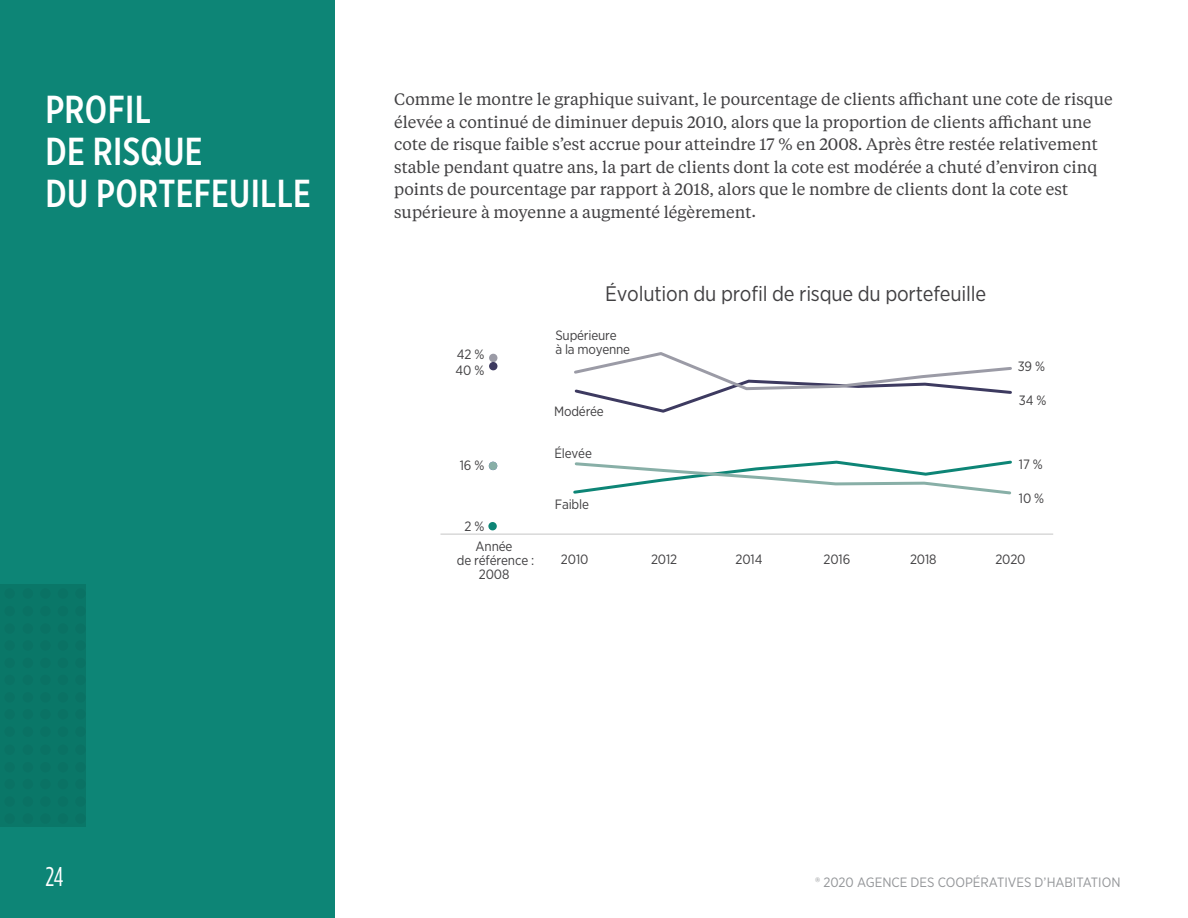
<style>
.page{position:relative;width:1188px;height:918px;background:#fff}
.page>*{position:absolute;margin:0;border:0;box-sizing:border-box;transform-origin:0 0}
.t1{font:500 39px/42px "Gotham X Narrow";letter-spacing:.01em;color:#fff}
.t2{font:27px "Gotham Condensed";color:#fff}
.t3{font:21px "Gotham Narrow";letter-spacing:-.01em;color:#414042}
.t4{font:16.5px/22.5px "Tiempos Text";color:#414042}
.t5{font:13.5px/14.2px "Gotham Narrow";letter-spacing:-.01em;color:#414042}
.t6{font:13.5px "Gotham Narrow";color:#939598}
</style>
<div class="page">
<div style="left:0;top:0;width:335px;height:918px;background:#0d8576"></div>
<div style="left:22px;top:813px;width:11px;height:11px;background:#0a7264;border-radius:50%"></div>
<div style="left:40px;top:813px;width:11px;height:11px;background:#0a7264;border-radius:50%"></div>
<div style="left:58px;top:813px;width:10px;height:11px;background:#0a7264;border-radius:50%"></div>
<div style="left:75px;top:813px;width:11px;height:11px;background:#0a7264;border-radius:50%"></div>
<div style="left:22px;top:744px;width:11px;height:11px;background:#0a7264;border-radius:50%"></div>
<div style="left:40px;top:744px;width:11px;height:11px;background:#0a7264;border-radius:50%"></div>
<div style="left:58px;top:744px;width:10px;height:11px;background:#0a7264;border-radius:50%"></div>
<div style="left:75px;top:744px;width:11px;height:11px;background:#0a7264;border-radius:50%"></div>
<div style="left:22px;top:779px;width:11px;height:10px;background:#0a7264;border-radius:50%"></div>
<div style="left:40px;top:779px;width:11px;height:10px;background:#0a7264;border-radius:50%"></div>
<div style="left:58px;top:779px;width:10px;height:10px;background:#0a7264;border-radius:50%"></div>
<div style="left:75px;top:779px;width:11px;height:10px;background:#0a7264;border-radius:50%"></div>
<div style="left:22px;top:762px;width:11px;height:11px;background:#0a7264;border-radius:50%"></div>
<div style="left:40px;top:762px;width:11px;height:11px;background:#0a7264;border-radius:50%"></div>
<div style="left:58px;top:762px;width:10px;height:11px;background:#0a7264;border-radius:50%"></div>
<div style="left:75px;top:762px;width:11px;height:11px;background:#0a7264;border-radius:50%"></div>
<div style="left:22px;top:796px;width:11px;height:11px;background:#0a7264;border-radius:50%"></div>
<div style="left:40px;top:796px;width:11px;height:11px;background:#0a7264;border-radius:50%"></div>
<div style="left:58px;top:796px;width:10px;height:11px;background:#0a7264;border-radius:50%"></div>
<div style="left:75px;top:796px;width:11px;height:11px;background:#0a7264;border-radius:50%"></div>
<div style="left:4px;top:813px;width:11px;height:11px;background:#0a7264;border-radius:50%"></div>
<div style="left:4px;top:744px;width:11px;height:11px;background:#0a7264;border-radius:50%"></div>
<div style="left:4px;top:779px;width:11px;height:10px;background:#0a7264;border-radius:50%"></div>
<div style="left:4px;top:762px;width:11px;height:11px;background:#0a7264;border-radius:50%"></div>
<div style="left:4px;top:796px;width:11px;height:11px;background:#0a7264;border-radius:50%"></div>
<div style="left:22px;top:675px;width:11px;height:10px;background:#0a7264;border-radius:50%"></div>
<div style="left:40px;top:675px;width:11px;height:10px;background:#0a7264;border-radius:50%"></div>
<div style="left:58px;top:675px;width:10px;height:10px;background:#0a7264;border-radius:50%"></div>
<div style="left:75px;top:675px;width:11px;height:10px;background:#0a7264;border-radius:50%"></div>
<div style="left:22px;top:709px;width:11px;height:11px;background:#0a7264;border-radius:50%"></div>
<div style="left:40px;top:709px;width:11px;height:11px;background:#0a7264;border-radius:50%"></div>
<div style="left:58px;top:709px;width:10px;height:11px;background:#0a7264;border-radius:50%"></div>
<div style="left:75px;top:709px;width:11px;height:11px;background:#0a7264;border-radius:50%"></div>
<div style="left:22px;top:692px;width:11px;height:11px;background:#0a7264;border-radius:50%"></div>
<div style="left:40px;top:692px;width:11px;height:11px;background:#0a7264;border-radius:50%"></div>
<div style="left:58px;top:692px;width:10px;height:11px;background:#0a7264;border-radius:50%"></div>
<div style="left:75px;top:692px;width:11px;height:11px;background:#0a7264;border-radius:50%"></div>
<div style="left:22px;top:726px;width:11px;height:11px;background:#0a7264;border-radius:50%"></div>
<div style="left:40px;top:726px;width:11px;height:11px;background:#0a7264;border-radius:50%"></div>
<div style="left:58px;top:726px;width:10px;height:11px;background:#0a7264;border-radius:50%"></div>
<div style="left:75px;top:726px;width:11px;height:11px;background:#0a7264;border-radius:50%"></div>
<div style="left:22px;top:606px;width:11px;height:10px;background:#0a7264;border-radius:50%"></div>
<div style="left:40px;top:606px;width:11px;height:10px;background:#0a7264;border-radius:50%"></div>
<div style="left:58px;top:606px;width:10px;height:10px;background:#0a7264;border-radius:50%"></div>
<div style="left:75px;top:606px;width:11px;height:10px;background:#0a7264;border-radius:50%"></div>
<div style="left:22px;top:640px;width:11px;height:11px;background:#0a7264;border-radius:50%"></div>
<div style="left:40px;top:640px;width:11px;height:11px;background:#0a7264;border-radius:50%"></div>
<div style="left:58px;top:640px;width:10px;height:11px;background:#0a7264;border-radius:50%"></div>
<div style="left:75px;top:640px;width:11px;height:11px;background:#0a7264;border-radius:50%"></div>
<div style="left:22px;top:623px;width:11px;height:11px;background:#0a7264;border-radius:50%"></div>
<div style="left:40px;top:623px;width:11px;height:11px;background:#0a7264;border-radius:50%"></div>
<div style="left:58px;top:623px;width:10px;height:11px;background:#0a7264;border-radius:50%"></div>
<div style="left:75px;top:623px;width:11px;height:11px;background:#0a7264;border-radius:50%"></div>
<div style="left:22px;top:658px;width:11px;height:10px;background:#0a7264;border-radius:50%"></div>
<div style="left:40px;top:658px;width:11px;height:10px;background:#0a7264;border-radius:50%"></div>
<div style="left:58px;top:658px;width:10px;height:10px;background:#0a7264;border-radius:50%"></div>
<div style="left:75px;top:658px;width:11px;height:10px;background:#0a7264;border-radius:50%"></div>
<div style="left:22px;top:588px;width:11px;height:11px;background:#0a7264;border-radius:50%"></div>
<div style="left:40px;top:588px;width:11px;height:11px;background:#0a7264;border-radius:50%"></div>
<div style="left:58px;top:588px;width:10px;height:11px;background:#0a7264;border-radius:50%"></div>
<div style="left:75px;top:588px;width:11px;height:11px;background:#0a7264;border-radius:50%"></div>
<div style="left:4px;top:675px;width:11px;height:10px;background:#0a7264;border-radius:50%"></div>
<div style="left:4px;top:709px;width:11px;height:11px;background:#0a7264;border-radius:50%"></div>
<div style="left:4px;top:692px;width:11px;height:11px;background:#0a7264;border-radius:50%"></div>
<div style="left:4px;top:726px;width:11px;height:11px;background:#0a7264;border-radius:50%"></div>
<div style="left:4px;top:606px;width:11px;height:10px;background:#0a7264;border-radius:50%"></div>
<div style="left:4px;top:640px;width:11px;height:11px;background:#0a7264;border-radius:50%"></div>
<div style="left:4px;top:623px;width:11px;height:11px;background:#0a7264;border-radius:50%"></div>
<div style="left:4px;top:658px;width:11px;height:10px;background:#0a7264;border-radius:50%"></div>
<div style="left:4px;top:588px;width:11px;height:11px;background:#0a7264;border-radius:50%"></div>
<hr style="left:440px;top:533px;width:613px;height:2px;background:#d9d9d8">
<svg style="left:574px;top:352px;width:438px;height:61px"></svg>
<svg style="left:573px;top:460px;width:439px;height:35px"></svg>
<div style="left:489px;top:523px;width:7px;height:7px;background:#0d8576;border-radius:50%"></div>
<div style="left:488px;top:522px;width:9px;height:8px;border:2px solid #0d8576;border-radius:50%"></div>
<div style="left:490px;top:354px;width:7px;height:7px;background:#9b9ba6;border-radius:50%"></div>
<div style="left:489px;top:354px;width:8px;height:8px;border:2px solid #9b9ba6;border-radius:50%"></div>
<div style="left:490px;top:363px;width:7px;height:7px;background:#3d3a60;border-radius:50%"></div>
<div style="left:489px;top:362px;width:8px;height:8px;border:2px solid #3d3a60;border-radius:50%"></div>
<div style="left:490px;top:462px;width:6px;height:7px;background:#88afa7;border-radius:50%"></div>
<div style="left:489px;top:462px;width:8px;height:8px;border:2px solid #88afa7;border-radius:50%"></div>
<h1 class="t1" style="left:45px;top:88px;width:267px">PROFIL<br>DE RISQUE<br>DU PORTEFEUILLE</h1>
<p class="t4" style="left:394px;top:87px;width:720px">Comme le montre le graphique suivant, le pourcentage de clients affichant une cote de risque élevée a continué de diminuer depuis 2010, alors que la proportion de clients affichant une cote de risque faible s’est accrue pour atteindre 17 % en 2008. Après être restée relativement stable pendant quatre ans, la part de clients dont la cote est modérée a chuté d’environ cinq points de pourcentage par rapport à 2018, alors que le nombre de clients dont la cote est supérieure à moyenne a augmenté légèrement.</p>
<p class="t5" style="left:456px;top:347px;width:30px;line-height:15.1px">42 %<br>40 %</p>
<p class="t5" style="left:460px;top:458px;width:26px">16 %</p>
<p class="t5" style="left:464px;top:518px;width:21px">2 %</p>
<p class="t5" style="left:457px;top:538px;width:79px;text-align:center">Année<br>de référence :<br>2008</p>
<p class="t3" style="left:605px;top:280px;width:383px">Évolution du profil de risque du portefeuille</p>
<p class="t5" style="left:555px;top:328px;width:76px;line-height:13.5px">Supérieure<br>à la moyenne</p>
<p class="t5" style="left:554px;top:404px;width:51px">Modérée</p>
<p class="t5" style="left:555px;top:446px;width:39px">Élevée</p>
<p class="t5" style="left:555px;top:497px;width:36px">Faible</p>
<p class="t5" style="left:1018px;top:359px;width:29px">39 %</p>
<p class="t5" style="left:1019px;top:392px;width:29px">34 %</p>
<p class="t5" style="left:1019px;top:456px;width:25px">17 %</p>
<p class="t5" style="left:1019px;top:491px;width:27px">10 %</p>
<p class="t5" style="left:561px;top:552px;width:29px">2010</p>
<p class="t5" style="left:651px;top:552px;width:28px">2012</p>
<p class="t5" style="left:736px;top:552px;width:28px">2014</p>
<p class="t5" style="left:824px;top:552px;width:28px">2016</p>
<p class="t5" style="left:910px;top:552px;width:28px">2018</p>
<p class="t5" style="left:995px;top:552px;width:32px">2020</p>
<h2 class="t2" style="left:45px;top:861px;width:20px">24</h2>
<p class="t6" style="left:815px;top:874px;width:307px">® 2020 AGENCE DES COOPÉRATIVES D’HABITATION</p>
</div>
